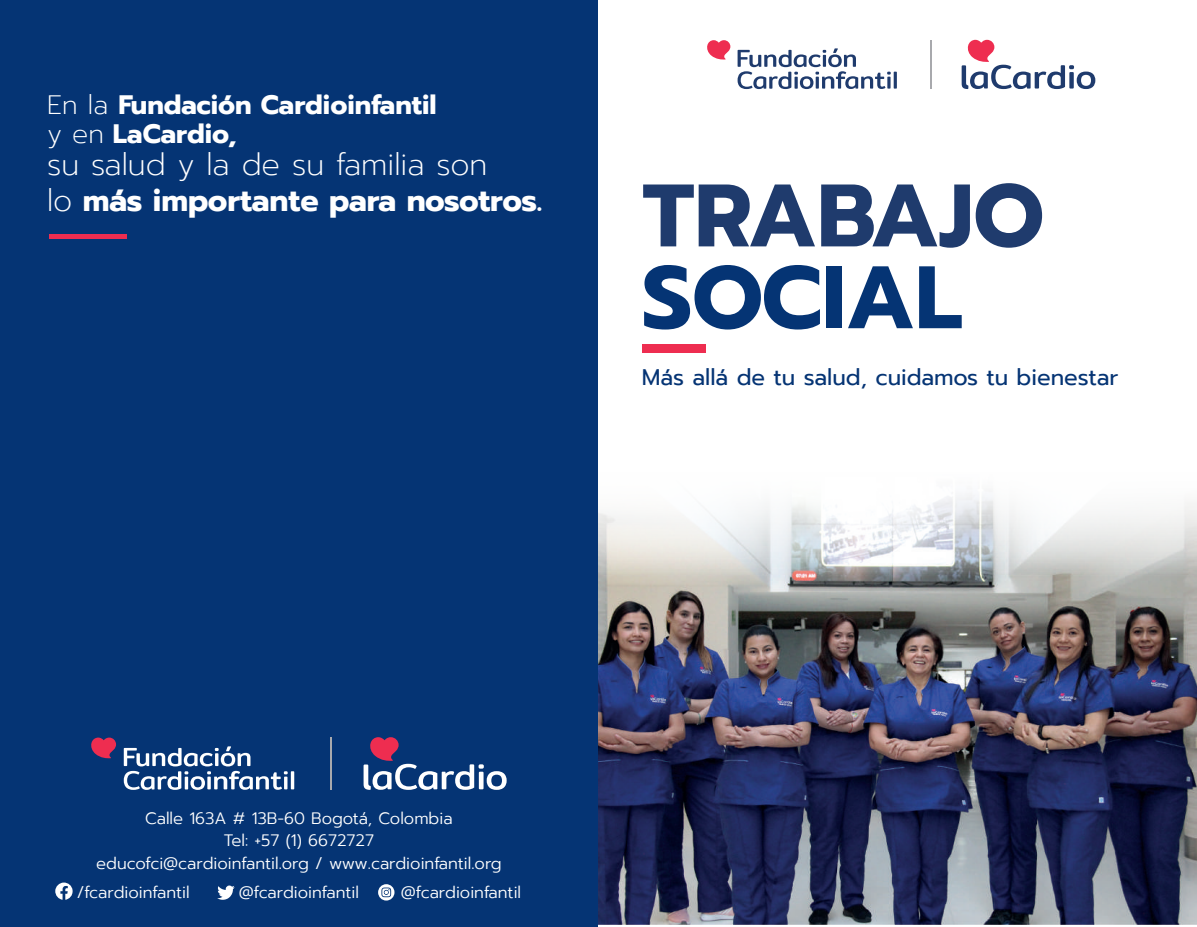
<style>
.page{position:relative;width:1197px;height:927px;background:#fff}
.page>*{position:absolute;margin:0;border:0;box-sizing:border-box;transform-origin:0 0}
.t1{font:700 88.5px "Prompt";letter-spacing:-.005em;color:#1f3b6d}
.t2{font:700 88.5px "Prompt";color:#053474}
.t3{font:200 30.6px/36.6px "Prompt";color:#fff}
.t4{font:700 26.55px "Prompt";color:#fff}
.t5{font:22.5px "Prompt";color:#053474}
.t6{font:300 16.5px/22.5px "Prompt";color:#fff;text-align:center}
.s1{font-weight:200}
.s2{font-weight:700}
</style>
<div class="page">
<img style="left:598px;top:780px;width:599px;height:144px">
<div style="left:642px;top:344px;width:63px;height:9px;background:#ee2d50"></div>
<img style="left:598px;top:493px;width:599px;height:287px">
<svg style="left:598px;top:917px;width:590px;height:8px;background:#666c80"></svg>
<svg style="left:961px;top:40px;width:134px;height:49px"></svg>
<svg style="left:707px;top:40px;width:23px;height:20px"></svg>
<svg style="left:737px;top:48px;width:160px;height:41px"></svg>
<hr style="left:930px;top:40px;width:2px;height:49px;background:#a8a9ad">
<div style="left:0;top:0;width:598px;height:927px;background:#053474"></div>
<hr style="left:49px;top:234px;width:78px;height:4px;background:#ee2d50">
<svg style="left:55px;top:882px;width:18px;height:17px"></svg>
<svg style="left:217px;top:885px;width:18px;height:15px"></svg>
<svg style="left:378px;top:884px;width:16px;height:16px"></svg>
<svg style="left:363px;top:737px;width:143px;height:52px"></svg>
<svg style="left:91px;top:737px;width:25px;height:21px"></svg>
<svg style="left:124px;top:746px;width:170px;height:43px"></svg>
<hr style="left:330px;top:737px;width:2px;height:52px;background:#a8a9ad">
<h3 class="t4" style="left:47px;top:85px;width:391px"><span class="s1">En la</span> Fundación Cardioinfantil</h3>
<h2 class="t3" style="left:47px;top:146px;width:497px">su salud y la de su familia son<br>lo <span class="s2">más importante para nosotros.</span></h2>
<h3 class="t4" style="left:47px;top:114px;width:191px"><span class="s1">y en</span> LaCardio,</h3>
<h1 class="t1" style="left:642px;top:149px;width:403px">TRABAJO</h1>
<h1 class="t2" style="left:642px;top:231px;width:322px">SOCIAL</h1>
<h3 class="t5" style="left:642px;top:361px;width:478px">Más allá de tu salud, cuidamos tu bienestar</h3>
<p class="t6" style="left:96px;top:806px;width:407px">Calle 163A # 13B-60 Bogotá, Colombia<br>Tel: +57 (1) 6672727<br>educofci@cardioinfantil.org / www.cardioinfantil.org</p>
<p class="t6" style="left:77px;top:881px;width:114px">/fcardioinfantil</p>
<p class="t6" style="left:239px;top:881px;width:122px">@fcardioinfantil</p>
<p class="t6" style="left:401px;top:881px;width:122px">@fcardioinfantil</p>
</div>
